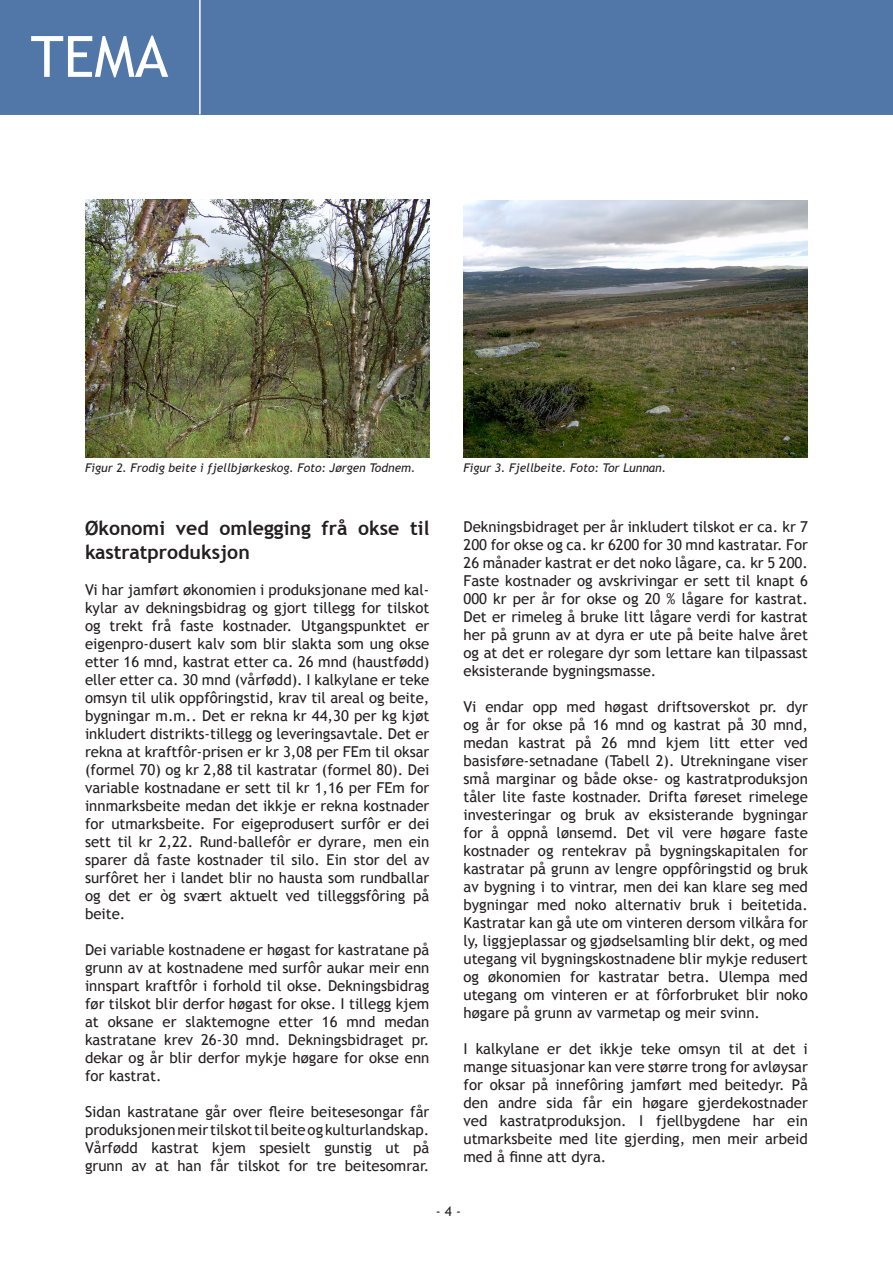
<style>
.page{position:relative;width:893px;height:1263px;background:#fff}
.page>*{position:absolute;margin:0;border:0;box-sizing:border-box;transform-origin:0 0}
.t1{font:57px "Trebuchet MS";color:#fff}
.t2{font:700 19.5px/23.4px "Trebuchet MS";color:#231f20}
.t3{font:15px/18px "Trebuchet MS";color:#231f20;text-align:justify}
.t4{font:13.5px "Trebuchet MS";color:#231f20}
.Tekst{font:italic 12px "Trebuchet MS";color:#231f20}
</style>
<div class="page">
<div style="left:0;top:0;width:893px;height:114px;background:#5077a7"></div>
<hr style="left:199px;top:0;width:2px;height:114px;background:#fff">
<img style="left:85px;top:200px;width:344px;height:257px">
<img style="left:464px;top:200px;width:344px;height:258px">
<h1 class="t1" style="left:31px;top:23px;width:139px">TEMA</h1>
<p class="Tekst" style="left:85px;top:461px;width:332px">Figur 2. Frodig beite i fjellbjørkeskog. Foto: Jørgen Todnem.</p>
<p class="Tekst" style="left:463px;top:461px;width:204px">Figur 3. Fjellbeite. Foto: Tor Lunnan.</p>
<p class="t2" style="left:85px;top:517px;width:346px">Økonomi ved omlegging frå okse til kastratproduksjon</p>
<p class="t3" style="left:85px;top:581px;width:346px">Vi har jamført økonomien i produksjonane med kal&shy;kylar av dekningsbidrag og gjort tillegg for tilskot og trekt frå faste kostnader. Utgangspunktet er eigenpro-dusert kalv som blir slakta som ung okse etter 16 mnd, kastrat etter ca. 26 mnd (haustfødd) eller etter ca. 30 mnd (vårfødd). I kalkylane er teke omsyn til ulik oppfôringstid, krav til areal og beite, bygningar m.m.. Det er rekna kr 44,30 per kg kjøt inkludert distrikts-tillegg og leveringsavtale. Det er rekna at kraftfôr-prisen er kr 3,08 per FEm til oksar (formel 70) og kr 2,88 til kastratar (formel 80). Dei variable kostnadane er sett til kr 1,16 per FEm for innmarksbeite medan det ikkje er rekna kostnader for utmarksbeite. For eigeprodusert surfôr er dei sett til kr 2,22. Rund-ballefôr er dyrare, men ein sparer då faste kostnader til silo. Ein stor del av surfôret her i landet blir no hausta som rundballar og det er òg svært aktuelt ved tilleggsfôring på beite.</p>
<p class="t3" style="left:85px;top:941px;width:346px">Dei variable kostnadene er høgast for kastratane på grunn av at kostnadene med surfôr aukar meir enn innspart kraftfôr i forhold til okse. Dekningsbidrag før tilskot blir derfor høgast for okse. I tillegg kjem at oksane er slaktemogne etter 16 mnd medan kastratane krev 26-30 mnd. Dekningsbidraget pr. dekar og år blir derfor mykje høgare for okse enn for kastrat.</p>
<p class="t3" style="left:85px;top:1103px;width:346px">Sidan kastratane går over fleire beitesesongar får produksjonen meir tilskot til beite og kulturlandskap.<br>Vårfødd kastrat kjem spesielt gunstig ut på grunn av at han får tilskot for tre beitesomrar.</p>
<p class="t3" style="left:463px;top:518px;width:346px">Dekningsbidraget per år inkludert tilskot er ca. kr 7<br>200 for okse og ca. kr 6200 for 30 mnd kastratar. For 26 månader kastrat er det noko lågare, ca. kr 5 200.<br>Faste kostnader og avskrivingar er sett til knapt 6<br>000 kr per år for okse og 20 % lågare for kastrat.<br>Det er rimeleg å bruke litt lågare verdi for kastrat her på grunn av at dyra er ute på beite halve året og at det er rolegare dyr som lettare kan tilpassast eksisterande bygningsmasse.</p>
<p class="t3" style="left:463px;top:698px;width:346px">Vi endar opp med høgast driftsoverskot pr. dyr og år for okse på 16 mnd og kastrat på 30 mnd, medan kastrat på 26 mnd kjem litt etter ved basisføre-setnadane (Tabell 2). Utrekningane viser små marginar og både okse- og kastratproduksjon tåler lite faste kostnader. Drifta føreset rimelege investeringar og bruk av eksisterande bygningar for å oppnå lønsemd. Det vil vere høgare faste kostnader og rentekrav på bygningskapitalen for kastratar på grunn av lengre oppfôringstid og bruk av bygning i to vintrar, men dei kan klare seg med bygningar med noko alternativ bruk i beitetida.<br>Kastratar kan gå ute om vinteren dersom vilkåra for ly, liggjeplassar og gjødselsamling blir dekt, og med utegang vil bygningskostnadene blir mykje redusert og økonomien for kastratar betra. Ulempa med utegang om vinteren er at fôrforbruket blir noko høgare på grunn av varmetap og meir svinn.</p>
<p class="t3" style="left:463px;top:1040px;width:346px">I kalkylane er det ikkje teke omsyn til at det i mange situasjonar kan vere større trong for avløysar for oksar på innefôring jamført med beitedyr. På den andre sida får ein høgare gjerdekostnader ved kastratproduksjon. I fjellbygdene har ein utmarksbeite med lite gjerding, men meir arbeid med å finne att dyra.</p>
<p class="t4" style="left:436px;top:1203px;width:27px">- 4 -</p>
</div>
